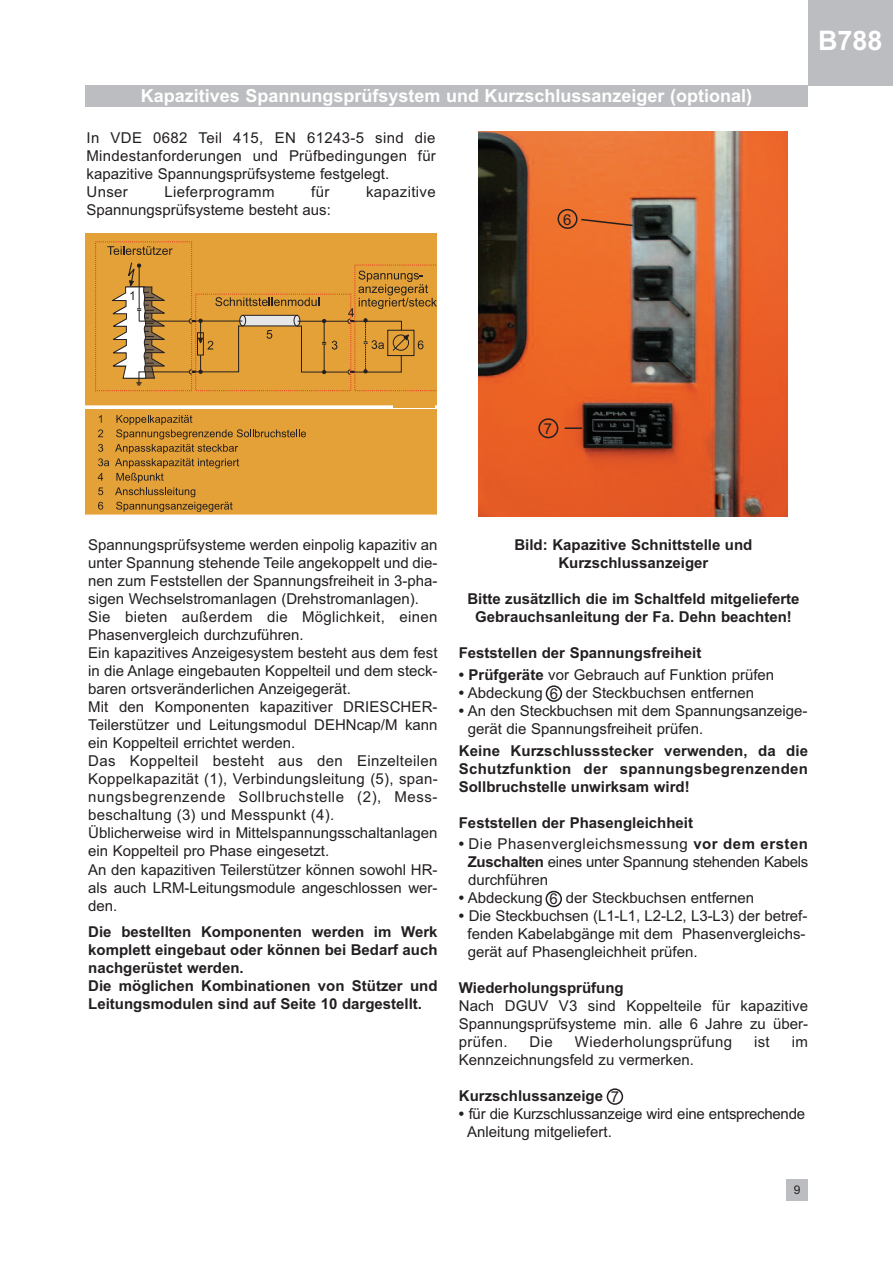
<style>
.page{position:relative;width:893px;height:1263px;background:#fff}
.page>*{position:absolute;margin:0;border:0;box-sizing:border-box;transform-origin:0 0}
.t1{font:700 27px "Arial";color:#fff}
.t2{font:700 18px "Arial";color:#fff}
.t3{font:15px/18px "Arial";color:#231f20}
.t4{font:700 15px/18px "Arial";color:#231f20;text-align:center}
.t5{font:15px/18px "Arial";letter-spacing:.02em;color:#231f20}
.t6{font:12px "Arial";color:#231f20}
.s1{font-weight:700}
</style>
<div class="page">
<div style="left:787px;top:1179px;width:21px;height:21px;background:#bcbdc0"></div>
<div style="left:808px;top:0;width:85px;height:86px;background:#bcbdc0"></div>
<div style="left:85px;top:86px;width:723px;height:21px;background:#bcbdc0"></div>
<div style="left:85px;top:234px;width:351px;height:280px;background:#e3a138"></div>
<svg style="left:99px;top:415px;width:3px;height:8px"></svg>
<svg style="left:98px;top:429px;width:5px;height:8px"></svg>
<svg style="left:98px;top:444px;width:5px;height:8px"></svg>
<svg style="left:98px;top:458px;width:11px;height:8px"></svg>
<svg style="left:98px;top:473px;width:5px;height:8px"></svg>
<svg style="left:98px;top:487px;width:5px;height:8px"></svg>
<svg style="left:98px;top:502px;width:5px;height:8px"></svg>
<svg style="left:115px;top:415px;width:191px;height:97px"></svg>
<svg style="left:85px;top:406px;width:351px;height:3px"></svg>
<svg style="left:107px;top:246px;width:66px;height:9px"></svg>
<svg style="left:111px;top:262px;width:325px;height:129px"></svg>
<img style="left:479px;top:131px;width:308px;height:386px">
<div style="left:393px;top:396px;width:42px;height:11px;background:#e3a138"></div>
<svg style="left:538px;top:418px;width:20px;height:20px"></svg>
<svg style="left:546px;top:891px;width:16px;height:16px"></svg>
<svg style="left:546px;top:685px;width:16px;height:17px"></svg>
<svg style="left:607px;top:1088px;width:16px;height:17px"></svg>
<svg style="left:557px;top:209px;width:77px;height:20px"></svg>
<svg style="left:565px;top:427px;width:17px;height:2px"></svg>
<p class="t2" style="left:141px;top:85px;width:613px">Kapazitives Spannungsprüfsystem und Kurzschlussanzeiger (optional)</p>
<p class="t5" style="left:87px;top:129px;width:351px">In VDE 0682 Teil 415, EN 61243-5 sind die Mindestanforderungen und Prüfbedingungen für kapazitive Spannungsprüfsysteme festgelegt.<br>Unser</p>
<p class="t5" style="left:164px;top:183px;width:112px">Lieferprogramm</p>
<p class="t3" style="left:311px;top:183px;width:20px">für</p>
<p class="t5" style="left:366px;top:183px;width:71px">kapazitive</p>
<p class="t3" style="left:87px;top:201px;width:246px">Spannungsprüfsysteme besteht aus:</p>
<p class="t3" style="left:563px;top:211px;width:10px">6</p>
<h1 class="t1" style="left:818px;top:24px;width:66px">B788</h1>
<p class="t3" style="left:544px;top:420px;width:10px">7</p>
<p class="t3" style="left:88px;top:536px;width:351px">Spannungsprüfsysteme werden einpolig kapazitiv an unter Spannung stehende Teile angekoppelt und die&shy;nen zum Feststellen der Spannungsfreiheit in 3-pha&shy;sigen Wechselstromanlagen (Drehstromanlagen).<br>Sie bieten außerdem die Möglichkeit, einen Phasenvergleich durchzuführen.<br>Ein kapazitives Anzeigesystem besteht aus dem fest in die Anlage eingebauten Koppelteil und dem steck&shy;baren ortsveränderlichen Anzeigegerät.<br>Mit den Komponenten kapazitiver DRIESCHER-Teilerstützer und Leitungsmodul DEHNcap/M kann ein Koppelteil errichtet werden.<br>Das Koppelteil besteht aus den Einzelteilen Koppelkapazität (1), Verbindungsleitung (5), span&shy;nungsbegrenzende Sollbruchstelle (2), Mess&shy;beschaltung (3) und Messpunkt (4).<br>Üblicherweise wird in Mittelspannungsschaltanlagen ein Koppelteil pro Phase eingesetzt.<br>An den kapazitiven Teilerstützer können sowohl HR&shy;als auch LRM-Leitungsmodule angeschlossen wer&shy;den.</p>
<p class="t4" style="left:88px;top:922px;width:351px;text-align:left">Die bestellten Komponenten werden im Werk komplett eingebaut oder können bei Bedarf auch nachgerüstet werden.<br>Die möglichen Kombinationen von Stützer und Leitungsmodulen sind auf Seite 10 dargestellt.</p>
<p class="t4" style="left:514px;top:536px;width:239px">Bild: Kapazitive Schnittstelle und<br>Kurzschlussanzeiger</p>
<p class="t4" style="left:467px;top:590px;width:334px">Bitte zusätzllich die im Schaltfeld mitgelieferte<br>Gebrauchsanleitung der Fa. Dehn beachten!</p>
<p class="t4" style="left:459px;top:644px;width:244px">Feststellen der Spannungsfreiheit</p>
<p class="t3" style="left:459px;top:666px;width:317px"><span class="s1">• Prüfgeräte</span> vor Gebrauch auf Funktion prüfen</p>
<p class="t3" style="left:459px;top:684px;width:86px"><span class="s1">•</span> Abdeckung</p>
<p class="t3" style="left:566px;top:684px;width:190px">der Steckbuchsen entfernen</p>
<p class="t3" style="left:468px;top:702px;width:341px;text-indent:-9px"><span class="s1">•</span> An den Steckbuchsen mit dem Spannungsanzeige&shy;gerät die Spannungsfreiheit prüfen.</p>
<p class="t4" style="left:459px;top:741px;width:351px;text-align:justify">Keine Kurzschlussstecker verwenden, da die Schutzfunktion der spannungsbegrenzenden Sollbruchstelle unwirksam wird!</p>
<p class="t4" style="left:459px;top:813px;width:236px">Feststellen der Phasengleichheit</p>
<p class="t3" style="left:468px;top:835px;width:342px;text-align:justify;text-indent:-9px"><span class="s1">•</span> Die Phasenvergleichsmessung <span class="s1">vor dem ersten Zuschalten</span> eines unter Spannung stehenden Kabels durchführen</p>
<p class="t3" style="left:459px;top:889px;width:101px"><span class="s1">•</span> Abdeckung 6</p>
<p class="t3" style="left:566px;top:889px;width:190px">der Steckbuchsen entfernen</p>
<p class="t3" style="left:467px;top:907px;width:341px;text-align:justify;text-indent:-9px"><span class="s1">•</span> Die Steckbuchsen (L1-L1, L2-L2, L3-L3) der betref&shy;fenden Kabelabgänge mit dem Phasenvergleichs&shy;gerät auf Phasengleichheit prüfen.</p>
<p class="t4" style="left:459px;top:979px;width:166px">Wiederholungsprüfung</p>
<p class="t3" style="left:459px;top:997px;width:351px;text-align:justify">Nach DGUV V3 sind Koppelteile für kapazitive Spannungsprüfsysteme min. alle 6 Jahre zu über&shy;prüfen.</p>
<p class="t3" style="left:550px;top:685px;width:10px">6</p>
<p class="t3" style="left:530px;top:1033px;width:25px">Die</p>
<p class="t5" style="left:575px;top:1033px;width:159px">Wiederholungsprüfung</p>
<p class="t3" style="left:754px;top:1033px;width:17px">ist</p>
<p class="t3" style="left:792px;top:1033px;width:18px">im</p>
<p class="t3" style="left:459px;top:1051px;width:237px">Kennzeichnungsfeld zu vermerken.</p>
<p class="t4" style="left:459px;top:1087px;width:146px">Kurzschlussanzeige</p>
<p class="t3" style="left:467px;top:1105px;width:339px;text-indent:-8px"><span class="s1">•</span> für die Kurzschlussanzeige wird eine entsprechende<br>Anleitung mitgeliefert.</p>
<p class="t3" style="left:611px;top:1087px;width:10px">7</p>
<p class="t6" style="left:794px;top:1183px;width:8px">9</p>
</div>
